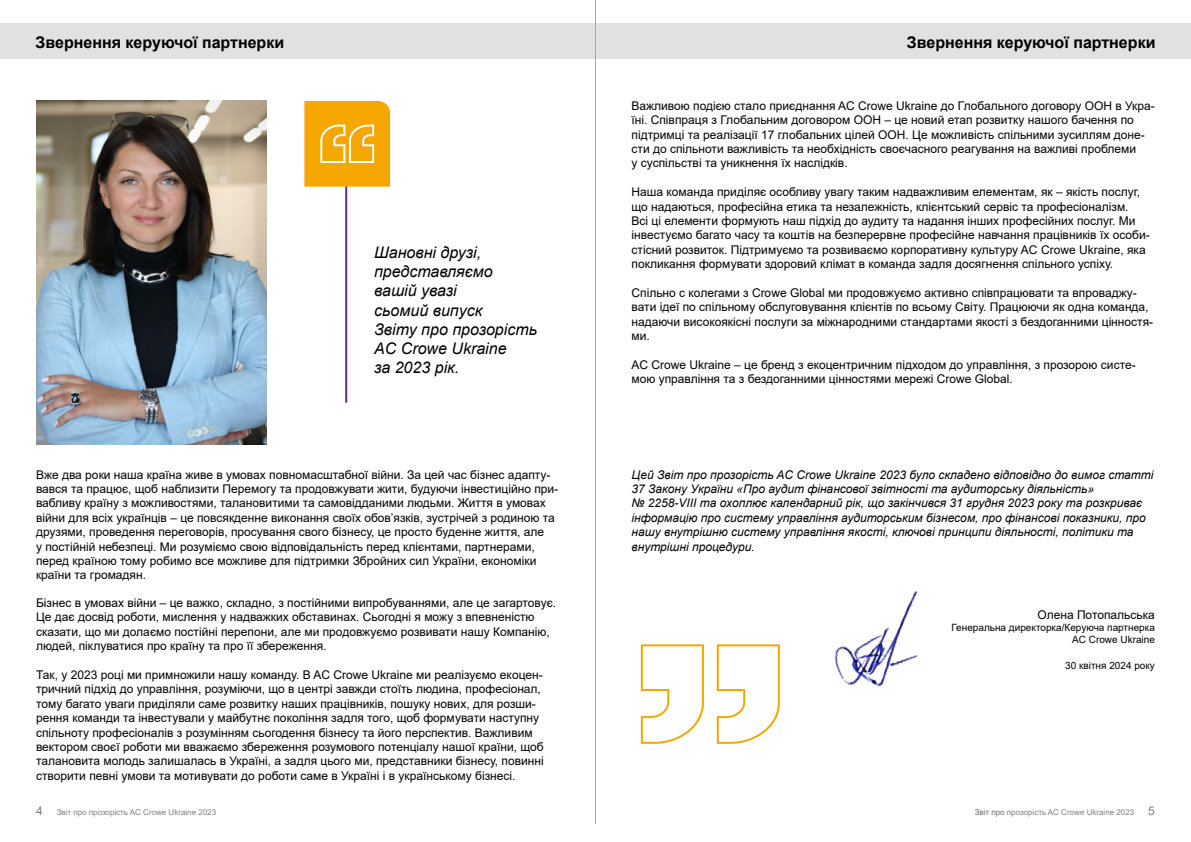
<style>
.page{position:relative;width:1191px;height:842px;background:#fff}
.page>*{position:absolute;margin:0;border:0;box-sizing:border-box;transform-origin:0 0}
.t1{font:italic 16px/19.2px "Arial";color:#000}
.t2{font:700 16px "Arial";color:#000}
.t3{font:12px/14.4px "Arial";color:#000}
.t4{font:italic 12px/14.4px "Arial";color:#000}
.t5{font:10px/12px "Arial";color:#000;text-align:right}
.t6{font:8px "Arial";color:#7f8080}
.s1{font-size:12px;color:#808080}
.s2{font-size:12px}
</style>
<div class="page">
<hr style="left:345px;top:186px;width:2px;height:216px;background:#612b7f">
<div style="left:0;top:23px;width:1191px;height:36px;background:#e1e1e1"></div>
<img style="left:834px;top:591px;width:84px;height:96px">
<img style="left:36px;top:101px;width:231px;height:343px">
<svg style="left:304px;top:101px;width:86px;height:86px;background:#f5ae15"></svg>
<svg style="left:640px;top:644px;width:140px;height:100px"></svg>
<hr style="left:595px;top:0;width:1px;height:824px;background:#a5a5a5">
<h1 class="t2" style="left:36px;top:31px;width:250px">Звернення керуючої партнерки</h1>
<h1 class="t1" style="left:374px;top:243px;width:164px">Шановні друзі, представляємо вашій увазі<br>сьомий випуск<br>Звіту про прозорість<br>AC Crowe Ukraine<br>за 2023 рік.</h1>
<p class="t3" style="left:36px;top:467px;width:524px">Вже два роки наша країна живе в умовах повномасштабної війни. За цей час бізнес адапту&shy;вався та працює, щоб наблизити Перемогу та продовжувати жити, будуючи інвестиційно при&shy;вабливу країну з можливостями, талановитими та самовідданими людьми. Життя в умовах війни для всіх українців – це повсякденне виконання своїх обов’язків, зустрічей з родиною та друзями, проведення переговорів, просування свого бізнесу, це просто буденне життя, але<br>у постійній небезпеці. Ми розуміємо свою відповідальність перед клієнтами, партнерами, перед країною тому робимо все можливе для підтримки Збройних сил України, економіки країни та громадян.</p>
<p class="t3" style="left:36px;top:595px;width:522px">Бізнес в умовах війни – це важко, складно, з постійними випробуваннями, але це загартовує.<br>Це дає досвід роботи, мислення у надважких обставинах. Сьогодні я можу з впевненістю сказати, що ми долаємо постійні перепони, але ми продовжуємо розвивати нашу Компанію, людей, піклуватися про країну та про її збереження.</p>
<p class="t3" style="left:36px;top:667px;width:509px">Так, у 2023 році ми примножили нашу команду. В AC Crowe Ukraine ми реалізуємо екоцен&shy;тричний підхід до управління, розуміючи, що в центрі завжди стоїть людина, професіонал, тому багато уваги приділяли саме розвитку наших працівників, пошуку нових, для розши&shy;рення команди та інвестували у майбутнє покоління задля того, щоб формувати наступну спільноту професіоналів з розумінням сьогодення бізнесу та його перспектив. Важливим вектором своєї роботи ми вважаємо збереження розумового потенціалу нашої країни, щоб талановита молодь залишалась в Україні, а задля цього ми, представники бізнесу, повинні створити певні умови та мотивувати до роботи саме в Україні і в українському бізнесі.</p>
<h1 class="t2" style="left:907px;top:31px;width:250px">Звернення керуючої партнерки</h1>
<p class="t3" style="left:631px;top:98px;width:525px">Важливою подією стало приєднання AC Crowe Ukraine до Глобального договору ООН в Укра&shy;їні. Співпраця з Глобальним договором ООН – це новий етап розвитку нашого бачення по підтримці та реалізації 17 глобальних цілей ООН. Це можливість спільними зусиллям доне&shy;сти до спільноти важливість та необхідність своєчасного реагування на важливі проблеми<br>у суспільстві та уникнення їх наслідків.</p>
<p class="t3" style="left:631px;top:185px;width:520px">Наша команда приділяє особливу увагу таким надважливим елементам, як – якість послуг, що надаються, професійна етика та незалежність, клієнтський сервіс та професіоналізм.<br>Всі ці елементи формують наш підхід до аудиту та надання інших професійних послуг. Ми інвестуємо багато часу та коштів на безперервне професійне навчання працівників їх особи&shy;стісний розвиток. Підтримуємо та розвиваємо корпоративну культуру AC Crowe Ukraine, яка покликання формувати здоровий клімат в команда задля досягнення спільного успіху.</p>
<p class="t3" style="left:631px;top:285px;width:523px">Спільно с колегами з Crowe Global ми продовжуємо активно співпрацювати та впроваджу&shy;вати ідеї по спільному обслуговування клієнтів по всьому Світу. Працюючи як одна команда, надаючи високоякісні послуги за міжнародними стандартами якості з бездоганними цінностя&shy;ми.</p>
<p class="t3" style="left:631px;top:357px;width:506px">AC Crowe Ukraine – це бренд з екоцентричним підходом до управління, з прозорою систе&shy;мою управління та з бездоганними цінностями мережі Crowe Global.</p>
<p class="t4" style="left:631px;top:467px;width:523px">Цей Звіт про прозорість AC Crowe Ukraine 2023 було складено відповідно до вимог статті 37 Закону України «Про аудит фінансової звітності та аудиторську діяльність»<br>№ 2258-VIII та охоплює календарний рік, що закінчився 31 грудня 2023 року та розкриває інформацію про систему управління аудиторським бізнесом, про фінансові показники, про нашу внутрішню систему управління якості, ключові принципи діяльності, політики та внутрішні процедури.</p>
<p class="t3" style="left:1037px;top:607px;width:119px">Олена Потопальська</p>
<p class="t5" style="left:951px;top:621px;width:205px">Генеральна директорка/Керуюча партнерка<br>AC Crowe Ukraine</p>
<p class="t5" style="left:1065px;top:660px;width:91px">30 квітня 2024 року</p>
<p class="t6" style="left:36px;top:806px;width:182px"><span class="s1">4</span> Звіт про прозорість AC Crowe Ukraine 2023</p>
<p class="t6" style="left:974px;top:806px;width:182px">Звіт про прозорість AC Crowe Ukraine 2023 <span class="s2">5</span></p>
</div>
